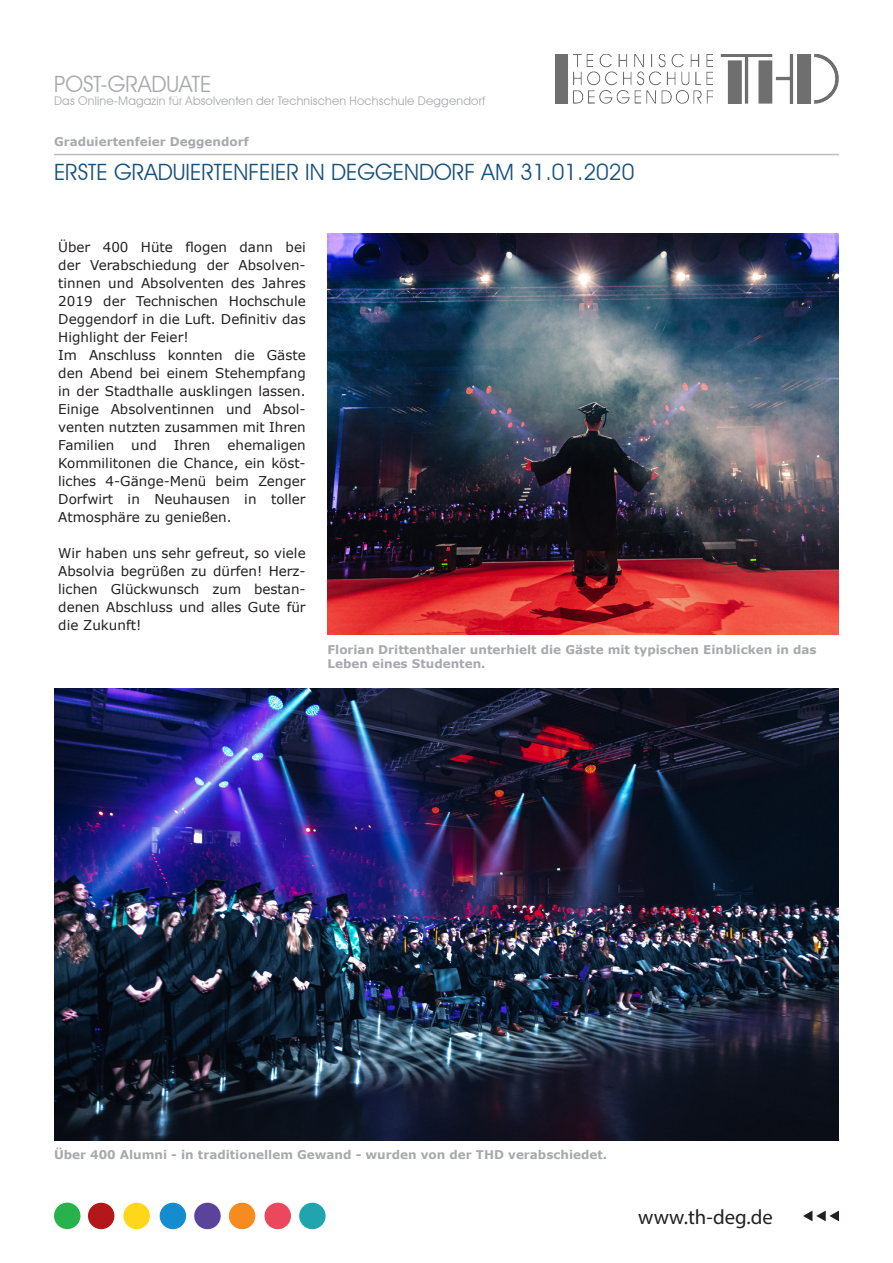
<style>
.page{position:relative;width:893px;height:1263px;background:#fff}
.page>*{position:absolute;margin:0;border:0;box-sizing:border-box;transform-origin:0 0}
.t1{font:22.5px "Avant Garde IT Cby BT";color:#16507c}
.t2{font:22.5px "Avant Garde IT Cby BT";color:#a8a9ad}
.t3{font:20.7px "Myriad Pro";color:#231f20}
.t4{font:13.5px/18px "Verdana";color:#231f20;text-align:justify}
.t5{font:700 12px/14.4px "Verdana";color:#a8a9ad}
.t6{font:12px "Avant Garde IT Cby BT";letter-spacing:.015em;color:#a8a9ad}
</style>
<div class="page">
<hr style="left:54px;top:154px;width:785px;height:1px;background:#bcbdc0">
<svg style="left:803px;top:1210px;width:36px;height:11px"></svg>
<div style="left:54px;top:1202px;width:26px;height:27px;background:#28b24b;border-radius:50%"></div>
<div style="left:88px;top:1203px;width:26px;height:26px;background:#b31719;border-radius:50%"></div>
<div style="left:123px;top:1203px;width:27px;height:26px;background:#fed718;border-radius:50%"></div>
<div style="left:160px;top:1203px;width:26px;height:26px;background:#158cce;border-radius:50%"></div>
<div style="left:194px;top:1203px;width:27px;height:26px;background:#5a449b;border-radius:50%"></div>
<div style="left:299px;top:1203px;width:27px;height:26px;background:#20a5af;border-radius:50%"></div>
<div style="left:229px;top:1203px;width:26px;height:26px;background:#f68b21;border-radius:50%"></div>
<div style="left:265px;top:1203px;width:26px;height:26px;background:#ec485d;border-radius:50%"></div>
<img style="left:327px;top:234px;width:512px;height:400px">
<img style="left:54px;top:689px;width:785px;height:451px">
<img style="left:555px;top:54px;width:284px;height:49px">
<p class="t2" style="left:54px;top:70px;width:159px">POST-GRADUATE</p>
<p class="t6" style="left:54px;top:94px;width:433px">Das Online-Magazin für Absolventen der Technischen Hochschule Deggendorf</p>
<p class="t5" style="left:54px;top:135px;width:196px">Graduiertenfeier Deggendorf</p>
<p class="t1" style="left:54px;top:158px;width:582px">ERSTE GRADUIERTENFEIER IN DEGGENDORF AM 31.01.2020</p>
<p class="t4" style="left:58px;top:238px;width:249px">Über 400 Hüte flogen dann bei der Verabschiedung der Absolven&shy;tinnen und Absolventen des Jahres 2019 der Technischen Hochschule Deggendorf in die Luft. Definitiv das Highlight der Feier!</p>
<p class="t4" style="left:58px;top:346px;width:249px">Im Anschluss konnten die Gäste den Abend bei einem Stehempfang in der Stadthalle ausklingen lassen.<br>Einige Absolventinnen und Absol&shy;venten nutzten zusammen mit Ihren Familien</p>
<p class="t4" style="left:58px;top:436px;width:249px;text-indent:169px">ehemaligen Kommilitonen die Chance, ein köst&shy;liches 4-Gänge-Menü beim Zenger Dorfwirt in Neuhausen in toller Atmosphäre zu genießen.</p>
<p class="t4" style="left:58px;top:544px;width:249px">Wir haben uns sehr gefreut, so viele Absolvia begrüßen zu dürfen! Herz&shy;lichen Glückwunsch zum bestan&shy;denen Abschluss und alles Gute für die Zukunft!</p>
<p class="t4" style="left:131px;top:436px;width:27px">und</p>
<p class="t4" style="left:174px;top:436px;width:38px">Ihren</p>
<p class="t5" style="left:327px;top:642px;width:491px">Florian Drittenthaler unterhielt die Gäste mit typischen Einblicken in das<br>Leben eines Studenten.</p>
<p class="t5" style="left:54px;top:1147px;width:555px">Über 400 Alumni - in traditionellem Gewand - wurden von der THD verabschiedet.</p>
<p class="t3" style="left:638px;top:1204px;width:136px">www.th-deg.de</p>
</div>
